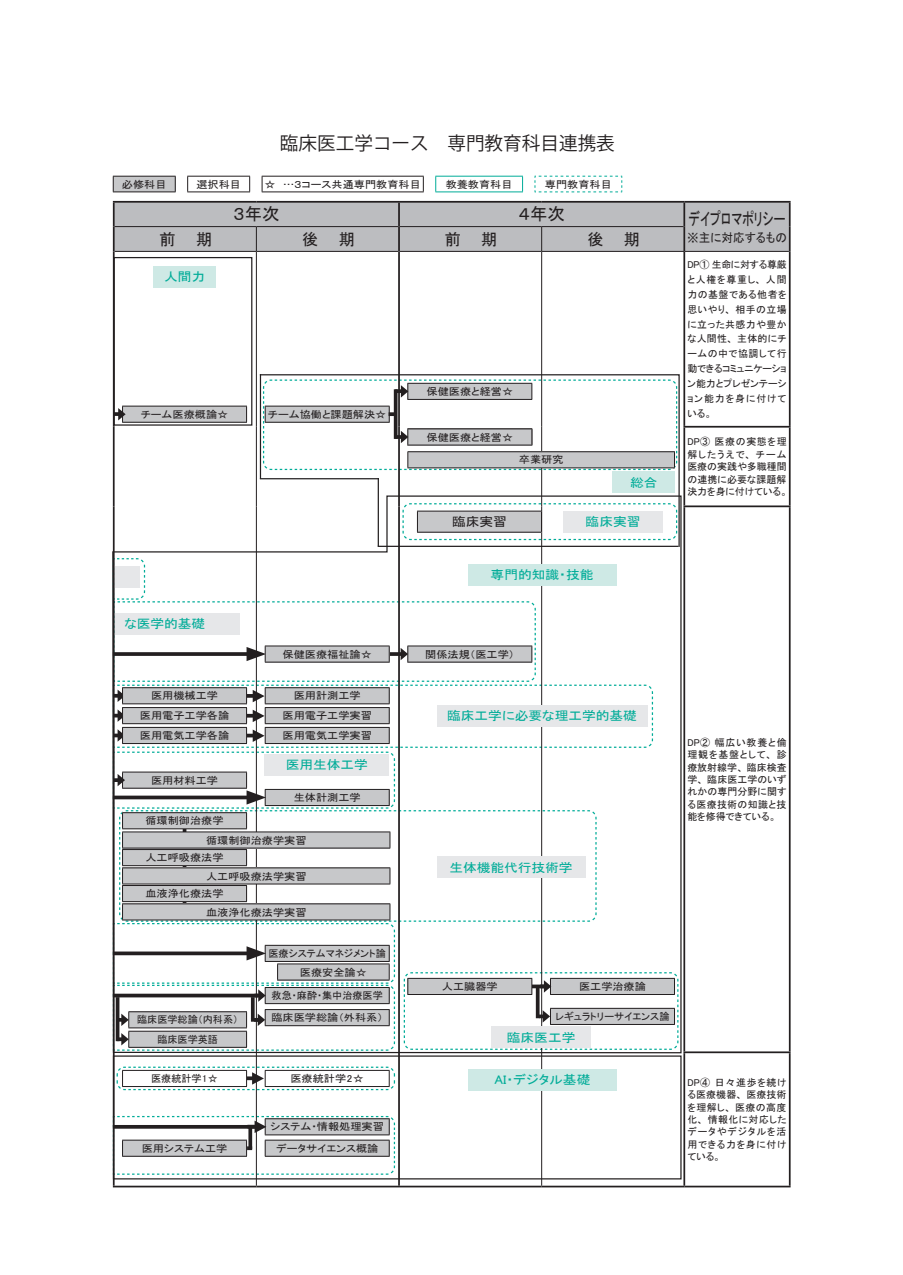
<style>
.page{position:relative;width:903px;height:1275px;background:#fff}
.page>*{position:absolute;margin:0;border:0;box-sizing:border-box;transform-origin:0 0}
.t1{font:700 18.55px "Shin Go Pr 6 De";color:#231f20}
.t2{font:17.32px "MS P Gothic";color:#231f20;scale:.7 1}
.t3{font:17.32px "MS P Gothic";color:#231f20}
.t4{font:16.1px "MS P Gothic";color:#231f20}
.t5{font:12.42px "MS P Gothic";color:#00ac98;scale:1.1 1}
.t6{font:12.42px "MS P Gothic";color:#231f20;scale:.94 1}
.t7{font:12.42px "MS P Gothic";color:#231f20;scale:1.1 1}
.t8{font:10.15px/19.8px "MS P Gothic";color:#231f20;text-align:center;scale:1.1 1}
.t9{font:10.15px "MS P Gothic";color:#231f20}
.t10{font:9.97px/12.4px "MS P Gothic";letter-spacing:.015em;color:#231f20;text-align:justify}
</style>
<div class="page">
<svg style="left:112px;top:495px;width:570px;height:559px"></svg>
<div style="left:113px;top:1055px;width:568px;height:124px;border:1px solid #231f20"></div>
<svg style="left:259px;top:374px;width:421px;height:174px"></svg>
<hr style="left:113px;top:201px;width:143px;height:2px;background:#231f20">
<hr style="left:113px;top:203px;width:2px;height:24px;background:#231f20">
<hr style="left:256px;top:201px;width:143px;height:2px;background:#231f20">
<hr style="left:399px;top:201px;width:143px;height:2px;background:#231f20">
<hr style="left:542px;top:201px;width:142px;height:2px;background:#231f20">
<hr style="left:684px;top:201px;width:106px;height:2px;background:#231f20">
<hr style="left:113px;top:227px;width:2px;height:24px;background:#231f20">
<hr style="left:113px;top:251px;width:2px;height:176px;background:#231f20">
<hr style="left:683px;top:252px;width:2px;height:174px;background:#231f20">
<hr style="left:789px;top:251px;width:1px;height:175px;background:#231f20">
<hr style="left:113px;top:427px;width:2px;height:79px;background:#231f20">
<hr style="left:683px;top:426px;width:107px;height:2px;background:#231f20">
<hr style="left:683px;top:428px;width:2px;height:77px;background:#231f20">
<hr style="left:789px;top:428px;width:1px;height:77px;background:#231f20">
<hr style="left:113px;top:506px;width:2px;height:546px;background:#231f20">
<hr style="left:683px;top:505px;width:107px;height:2px;background:#231f20">
<hr style="left:683px;top:507px;width:2px;height:544px;background:#231f20">
<hr style="left:789px;top:507px;width:1px;height:544px;background:#231f20">
<hr style="left:113px;top:1052px;width:2px;height:134px;background:#231f20">
<hr style="left:683px;top:1051px;width:107px;height:2px;background:#231f20">
<hr style="left:683px;top:1053px;width:2px;height:133px;background:#231f20">
<hr style="left:789px;top:1053px;width:1px;height:133px;background:#231f20">
<hr style="left:113px;top:1186px;width:143px;height:1px;background:#231f20">
<hr style="left:256px;top:1186px;width:143px;height:1px;background:#231f20">
<hr style="left:399px;top:1186px;width:143px;height:1px;background:#231f20">
<hr style="left:542px;top:1186px;width:142px;height:1px;background:#231f20">
<hr style="left:684px;top:1186px;width:106px;height:1px;background:#231f20">
<svg style="left:114px;top:202px;width:676px;height:49px;background:#b5b6b9"></svg>
<hr style="left:115px;top:251px;width:141px;height:1px;background:#231f20">
<hr style="left:256px;top:251px;width:142px;height:1px;background:#231f20">
<hr style="left:256px;top:252px;width:1px;height:175px;background:#231f20">
<hr style="left:400px;top:251px;width:142px;height:1px;background:#231f20">
<hr style="left:542px;top:251px;width:142px;height:1px;background:#231f20">
<hr style="left:541px;top:252px;width:1px;height:175px;background:#231f20">
<hr style="left:684px;top:251px;width:105px;height:1px;background:#231f20">
<hr style="left:256px;top:427px;width:1px;height:79px;background:#231f20">
<hr style="left:541px;top:427px;width:1px;height:79px;background:#231f20">
<hr style="left:256px;top:506px;width:1px;height:546px;background:#231f20">
<hr style="left:541px;top:506px;width:1px;height:546px;background:#231f20">
<hr style="left:256px;top:1052px;width:1px;height:134px;background:#231f20">
<hr style="left:541px;top:1052px;width:1px;height:134px;background:#231f20">
<hr style="left:398px;top:203px;width:2px;height:24px;background:#231f20">
<hr style="left:398px;top:227px;width:2px;height:24px;background:#231f20">
<hr style="left:398px;top:251px;width:2px;height:176px;background:#231f20">
<hr style="left:398px;top:427px;width:2px;height:79px;background:#231f20">
<hr style="left:398px;top:506px;width:2px;height:546px;background:#231f20">
<hr style="left:398px;top:1052px;width:2px;height:134px;background:#231f20">
<div style="left:113px;top:257px;width:139px;height:169px;border:1px solid #231f20"></div>
<div style="left:113px;top:176px;width:62px;height:16px;background:#c7c8ca"></div>
<hr style="left:113px;top:176px;width:63px;height:1px;background:#231f20">
<hr style="left:113px;top:192px;width:63px;height:1px;background:#231f20">
<svg style="left:113px;top:177px;width:1px;height:15px"></svg>
<svg style="left:175px;top:177px;width:1px;height:15px"></svg>
<hr style="left:187px;top:176px;width:63px;height:1px;background:#231f20">
<hr style="left:187px;top:192px;width:63px;height:1px;background:#231f20">
<svg style="left:187px;top:177px;width:1px;height:15px"></svg>
<svg style="left:249px;top:177px;width:1px;height:15px"></svg>
<hr style="left:262px;top:176px;width:162px;height:1px;background:#231f20">
<hr style="left:262px;top:192px;width:162px;height:1px;background:#231f20">
<svg style="left:262px;top:177px;width:1px;height:15px"></svg>
<svg style="left:423px;top:177px;width:1px;height:15px"></svg>
<hr style="left:435px;top:176px;width:88px;height:1px;background:#00ac98">
<hr style="left:435px;top:192px;width:88px;height:1px;background:#00ac98">
<svg style="left:435px;top:177px;width:1px;height:15px"></svg>
<svg style="left:522px;top:177px;width:1px;height:15px"></svg>
<svg style="left:535px;top:176px;width:87px;height:17px"></svg>
<div style="left:123px;top:406px;width:124px;height:16px;background:#c7c8ca"></div>
<hr style="left:122px;top:406px;width:125px;height:1px;background:#231f20">
<hr style="left:122px;top:422px;width:125px;height:1px;background:#231f20">
<svg style="left:246px;top:406px;width:1px;height:16px"></svg>
<div style="left:154px;top:266px;width:62px;height:21px;background:#cee9e5"></div>
<svg style="left:114px;top:406px;width:12px;height:16px"></svg>
<div style="left:613px;top:472px;width:62px;height:21px;background:#cee9e5"></div>
<svg style="left:262px;top:379px;width:416px;height:92px"></svg>
<div style="left:468px;top:1069px;width:148px;height:21px;background:#cee9e5"></div>
<svg style="left:402px;top:503px;width:276px;height:38px"></svg>
<hr style="left:260px;top:374px;width:1px;height:105px;background:#231f20">
<hr style="left:378px;top:546px;width:300px;height:1px;background:#231f20">
<hr style="left:260px;top:478px;width:119px;height:1px;background:#231f20">
<hr style="left:378px;top:478px;width:1px;height:68px;background:#231f20">
<svg style="left:116px;top:1066px;width:280px;height:25px"></svg>
<svg style="left:112px;top:557px;width:567px;height:494px"></svg>
<svg style="left:112px;top:1115px;width:284px;height:60px"></svg>
<h1 class="t1" style="left:280px;top:133px;width:336px">臨床医工学コース　専門教育科目連携表</h1>
<p class="t8" style="left:122px;top:174px;width:42px">必修科目</p>
<p class="t8" style="left:196px;top:174px;width:42px">選択科目</p>
<p class="t8" style="left:264px;top:174px;width:144px">☆　…３コース共通専門教育科目</p>
<p class="t8" style="left:446px;top:174px;width:62px">教養教育科目</p>
<p class="t8" style="left:545px;top:174px;width:62px">専門教育科目</p>
<h2 class="t3" style="left:233px;top:206px;width:48px">３年次</h2>
<h2 class="t3" style="left:518px;top:206px;width:48px">４年次</h2>
<h2 class="t2" style="left:688px;top:210px;width:140px">デイプロマポリシー</h2>
<h3 class="t4" style="left:160px;top:231px;width:54px">前　期</h3>
<h3 class="t4" style="left:302px;top:231px;width:54px">後　期</h3>
<h3 class="t4" style="left:445px;top:231px;width:54px">前　期</h3>
<h3 class="t4" style="left:587px;top:231px;width:54px">後　期</h3>
<p class="t6" style="left:687px;top:231px;width:108px">※主に対応するもの</p>
<p class="t10" style="left:687px;top:257px;width:101px;line-height:14.9px">DP① 生命に対する尊厳と人権を尊重し、人間力の基盤である他者を思いやり、相手の立場に立った共感力や豊かな人間性、主体的にチームの中で協調して行動できるコミュニケーション能力とプレゼンテーション能力を身に付けている。</p>
<p class="t10" style="left:687px;top:435px;width:102px;text-align:left">DP③ 医療の実態を理解したうえで、チーム医療の実践や多職種間の連携に必要な課題解決力を身に付けている。</p>
<p class="t5" style="left:164px;top:271px;width:39px">人間力</p>
<p class="t8" style="left:426px;top:381px;width:80px">保健医療と経営☆</p>
<p class="t8" style="left:430px;top:427px;width:73px">コンピュータ基礎</p>
<p class="t8" style="left:141px;top:404px;width:81px">チーム医療概論☆</p>
<p class="t8" style="left:268px;top:404px;width:109px">チーム協働と課題解決☆</p>
<p class="t8" style="left:426px;top:427px;width:80px">保健医療と経営☆</p>
<p class="t8" style="left:519px;top:450px;width:42px">卒業研究</p>
<p class="t5" style="left:630px;top:476px;width:26px">総合</p>
<p class="t7" style="left:452px;top:515px;width:51px">臨床実習</p>
<p class="t5" style="left:586px;top:515px;width:51px">臨床実習</p>
<p class="t5" style="left:115px;top:617px;width:83px">　な医学的基礎</p>
<p class="t8" style="left:140px;top:686px;width:83px">医用機械工学<br>医用電子工学各論医用電気工学各論</p>
<p class="t8" style="left:151px;top:770px;width:62px">医用材料工学</p>
<p class="t5" style="left:491px;top:568px;width:95px">専門的知識・技能</p>
<p class="t8" style="left:283px;top:644px;width:83px">保健医療福祉論☆</p>
<p class="t8" style="left:425px;top:644px;width:83px">関係法規（医工学）</p>
<p class="t8" style="left:283px;top:686px;width:83px">医用計測工学<br>医用電子工学実習医用電気工学実習</p>
<p class="t5" style="left:447px;top:709px;width:174px">臨床工学に必要な理工学的基礎</p>
<p class="t5" style="left:286px;top:759px;width:76px">医用生体工学</p>
<p class="t8" style="left:294px;top:788px;width:62px">生体計測工学</p>
<p class="t8" style="left:206px;top:811px;width:93px;line-height:19.2px;text-align:left;text-indent:-61px">循環制御治療学<br>循環制御治療学実習</p>
<p class="t8" style="left:145px;top:848px;width:73px">人工呼吸療法学</p>
<p class="t8" style="left:145px;top:884px;width:73px">血液浄化療法学</p>
<p class="t8" style="left:206px;top:866px;width:93px">人工呼吸療法学実習</p>
<p class="t8" style="left:206px;top:902px;width:93px">血液浄化療法学実習</p>
<p class="t9" style="left:268px;top:948px;width:119px">医療システムマネジメント論</p>
<p class="t8" style="left:300px;top:962px;width:62px">医療安全論☆</p>
<p class="t9" style="left:272px;top:990px;width:113px">救急・麻酔・集中治療医学</p>
<p class="t9" style="left:137px;top:1015px;width:103px">臨床医学総論（内科系）</p>
<p class="t8" style="left:271px;top:1008px;width:103px">臨床医学総論（外科系）</p>
<p class="t9" style="left:157px;top:1034px;width:62px">臨床医学英語</p>
<p class="t9" style="left:151px;top:1073px;width:68px">医療統計学1☆</p>
<p class="t8" style="left:290px;top:1068px;width:68px">医療統計学2☆</p>
<p class="t8" style="left:270px;top:1117px;width:105px">システム・情報処理実習</p>
<p class="t8" style="left:142px;top:1138px;width:79px">医用システム工学</p>
<p class="t8" style="left:276px;top:1138px;width:95px">データサイエンス概論</p>
<p class="t5" style="left:449px;top:861px;width:114px">生体機能代行技術学</p>
<p class="t8" style="left:442px;top:976px;width:52px">人工臓器学</p>
<p class="t8" style="left:579px;top:976px;width:62px">医工学治療論</p>
<p class="t9" style="left:555px;top:1011px;width:115px">レギュラトリーサイエンス論</p>
<p class="t5" style="left:507px;top:1031px;width:64px">臨床医工学</p>
<p class="t5" style="left:494px;top:1073px;width:89px">AI・デジタル基礎</p>
<p class="t10" style="left:687px;top:736px;width:101px">DP② 幅広い教養と倫理観を基盤として、診療放射線学、臨床検査学、臨床医工学のいずれかの専門分野に関する医療技術の知識と技能を修得できている。</p>
<p class="t10" style="left:687px;top:1076px;width:101px">DP④ 日々進歩を続ける医療機器、医療技術を理解し、医療の高度化、情報化に対応したデータやデジタルを活用できる力を身に付けている。</p>
</div>
